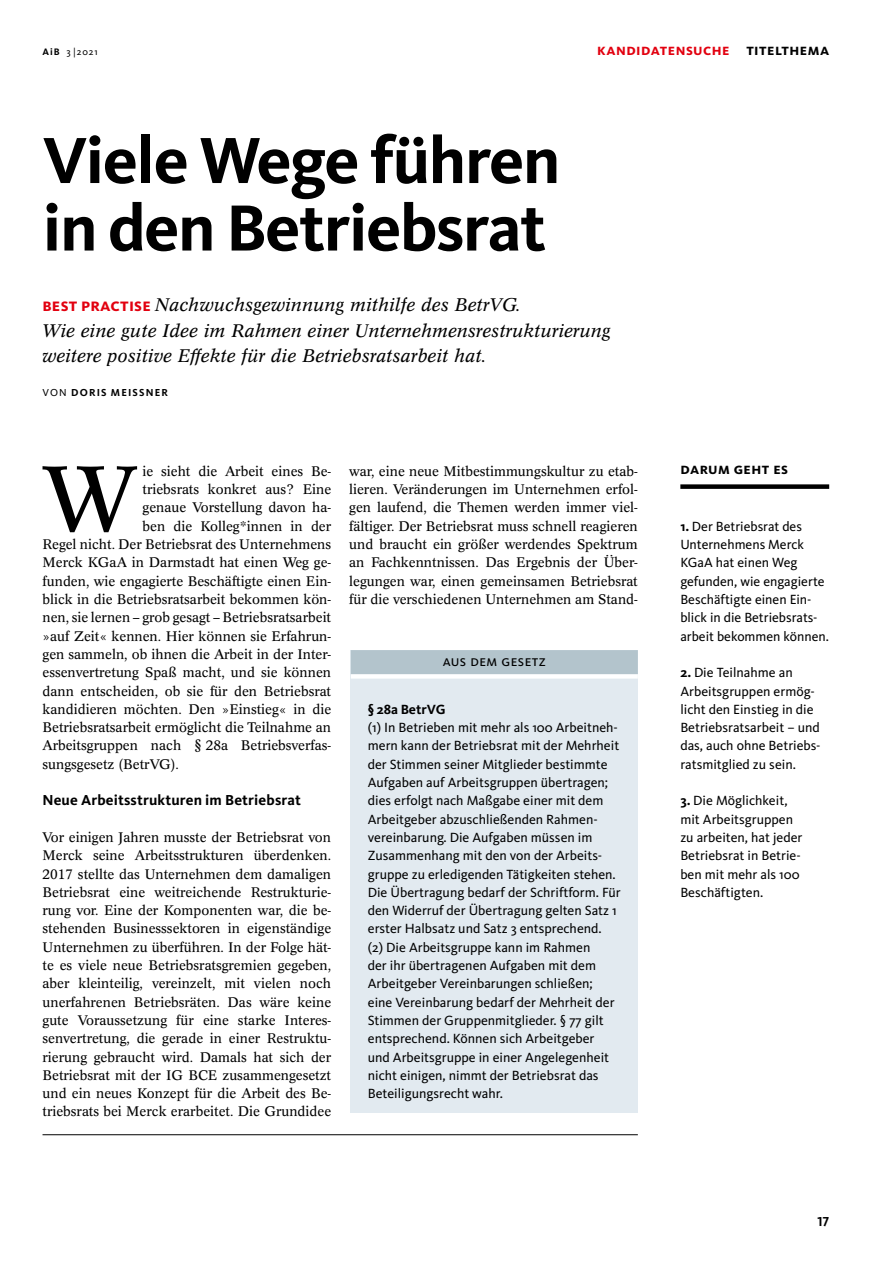
<style>
.page{position:relative;width:893px;height:1263px;background:#fff}
.page>*{position:absolute;margin:0;border:0;box-sizing:border-box;transform-origin:0 0}
.t1{font:90.75px "Concorde Pro";color:#000}
.t2{font:700 67.5px/67.5px "Kievit Pro";letter-spacing:-.02em;color:#000}
.t3{font:italic 18px/25.5px "Concorde Pro";letter-spacing:.01em;color:#000}
.t4{font:700 15.75px "Kievit Pro";letter-spacing:.03em;color:#000}
.t5{font:700 15.75px "Kievit Pro";color:#e2000f}
.t6{font:700 15px "Kievit Pro";letter-spacing:.01em;color:#000}
.t7{font:15px "Kievit Pro";letter-spacing:.03em;color:#000}
.t8{font:13.8px/18.3px "Kievit Pro";color:#000}
.t9{font:700 13.8px "Kievit Pro";letter-spacing:-.01em;color:#000}
.t10{font:13.65px/18.3px "Concorde Pro";color:#000;text-align:justify}
.t11{font:700 13.5px "Kievit Pro";color:#000}
.t12{font:700 10.5px "Kievit Pro";letter-spacing:.11em;color:#000}
.t13{font:9.75px "Kievit Pro";color:#000}
.s1{font-weight:700}
.s2{font-family:"Kievit Pro";font-weight:700;font-style:normal;color:#e2000f}
.s3{font-weight:400}
</style>
<div class="page">
<hr style="left:43px;top:1134px;width:595px;height:1px;background:#000">
<div style="left:680px;top:484px;width:149px;height:5px;background:#000"></div>
<div style="left:351px;top:650px;width:287px;height:463px;background:#e2eaf0"></div>
<div style="left:351px;top:674px;width:287px;height:5px;background:#fff"></div>
<div style="left:351px;top:650px;width:287px;height:24px;background:#b3c4cc"></div>
<p class="t13" style="left:43px;top:46px;width:57px"><span class="s1">AiB</span> 3 |2021</p>
<p class="t5" style="left:597px;top:40px;width:10px">Kandidatensuche</p>
<p class="t4" style="left:730px;top:40px;width:89px">Titelthema</p>
<h2 class="t2" style="left:43px;top:126px;width:519px">Viele Wege führen in den Betriebsrat</h2>
<h3 class="t3" style="left:43px;top:292px;width:570px"><span class="s2">Best Practise</span> Nachwuchsgewinnung mithilfe des BetrVG.<br>Wie eine gute Idee im Rahmen einer Unternehmensrestrukturierung weitere positive Effekte für die Betriebsratsarbeit hat.</h3>
<p class="t12" style="left:43px;top:386px;width:127px"><span class="s3">VON</span> DORIS MEISSNER</p>
<h1 class="t1" style="left:43px;top:440px;width:96px">W</h1>
<p class="t10" style="left:143px;top:462px;width:190px">ie sieht die Arbeit eines Be-</p>
<p class="t10" style="left:143px;top:480px;width:190px">triebsrats konkret aus? Eine</p>
<p class="t10" style="left:143px;top:499px;width:190px">genaue Vorstellung davon ha-</p>
<p class="t10" style="left:143px;top:517px;width:190px">ben die Kolleg*innen in der</p>
<p class="t10" style="left:43px;top:535px;width:290px">Regel nicht. Der Betriebsrat des Unternehmens</p>
<p class="t10" style="left:43px;top:553px;width:290px">Merck KGaA in Darmstadt hat einen Weg ge-</p>
<p class="t10" style="left:43px;top:572px;width:290px">funden, wie engagierte Beschäftigte einen Ein-</p>
<p class="t10" style="left:43px;top:590px;width:290px">blick in die Betriebsratsarbeit bekommen kön-</p>
<p class="t10" style="left:43px;top:608px;width:290px">nen, sie lernen – grob gesagt – Betriebsratsarbeit</p>
<p class="t10" style="left:43px;top:627px;width:290px">»auf Zeit« kennen. Hier können sie Erfahrun-</p>
<p class="t10" style="left:43px;top:645px;width:290px">gen sammeln, ob ihnen die Arbeit in der Inter-</p>
<p class="t10" style="left:43px;top:663px;width:290px">essenvertretung Spaß macht, und sie können</p>
<p class="t10" style="left:43px;top:682px;width:290px">dann entscheiden, ob sie für den Betriebsrat</p>
<p class="t10" style="left:43px;top:700px;width:290px">kandidieren möchten. Den »Einstieg« in die</p>
<p class="t10" style="left:43px;top:718px;width:290px">Betriebsratsarbeit ermöglicht die Teilnahme an</p>
<p class="t10" style="left:43px;top:736px;width:290px">Arbeitsgruppen nach § 28a Betriebsverfas-</p>
<p class="t10" style="left:43px;top:755px;width:138px">sungsgesetz (BetrVG).</p>
<p class="t6" style="left:43px;top:791px;width:260px">Neue Arbeitsstrukturen im Betriebsrat</p>
<p class="t10" style="left:43px;top:828px;width:290px">Vor einigen Jahren musste der Betriebsrat von Merck seine Arbeitsstrukturen überdenken.<br>2017 stellte das Unternehmen dem damaligen Betriebsrat eine weitreichende Restrukturie&shy;rung vor. Eine der Komponenten war, die be&shy;stehenden Businesssektoren in eigenständige Unternehmen zu überführen. In der Folge hät&shy;te es viele neue Betriebsratsgremien gegeben, aber kleinteilig, vereinzelt, mit vielen noch unerfahrenen Betriebsräten. Das wäre keine gute Voraussetzung für eine starke Interes&shy;senvertretung, die gerade in einer Restruktu&shy;rierung gebraucht wird. Damals hat sich der Betriebsrat mit der IG BCE zusammengesetzt und ein neues Konzept für die Arbeit des Be&shy;triebsrats bei Merck erarbeitet. Die Grundidee</p>
<p class="t10" style="left:349px;top:462px;width:290px">war, eine neue Mitbestimmungskultur zu etab&shy;lieren. Veränderungen im Unternehmen erfol&shy;gen laufend, die Themen werden immer viel&shy;fältiger. Der Betriebsrat muss schnell reagieren und braucht ein größer werdendes Spektrum an Fachkenntnissen. Das Ergebnis der Über&shy;legungen war, einen gemeinsamen Betriebsrat für die verschiedenen Unternehmen am Stand-</p>
<p class="t4" style="left:680px;top:460px;width:109px">Darum geht es</p>
<p class="t8" style="left:680px;top:517px;width:150px"><span class="s1">1.</span> Der Betriebsrat des<br>Unternehmens Merck<br>KGaA hat einen Weg gefunden, wie engagierte<br>Beschäftigte einen Ein&shy;blick in die Betriebsrats&shy;arbeit bekommen können.</p>
<p class="t8" style="left:680px;top:663px;width:142px"><span class="s1">2.</span> Die Teilnahme an<br>Arbeitsgruppen ermög&shy;licht den Einstieg in die<br>Betriebsratsarbeit – und das, auch ohne Betriebs&shy;ratsmitglied zu sein.</p>
<p class="t8" style="left:680px;top:791px;width:124px"><span class="s1">3.</span> Die Möglichkeit, mit Arbeitsgruppen zu arbeiten, hat jeder<br>Betriebsrat in Betrie&shy;ben mit mehr als 100<br>Beschäftigten.</p>
<p class="t7" style="left:443px;top:652px;width:104px">Aus dem Gesetz</p>
<p class="t9" style="left:368px;top:701px;width:79px">§ 28a BetrVG</p>
<p class="t8" style="left:368px;top:718px;width:254px">(1) In Betrieben mit mehr als 100 Arbeitneh&shy;mern kann der Betriebsrat mit der Mehrheit der Stimmen seiner Mitglieder bestimmte Aufgaben auf Arbeitsgruppen übertragen; dies erfolgt nach Maßgabe einer mit dem Arbeitgeber abzuschließenden Rahmen&shy;vereinbarung. Die Aufgaben müssen im Zusammenhang mit den von der Arbeits&shy;gruppe zu erledigenden Tätigkeiten stehen.<br>Die Übertragung bedarf der Schriftform. Für den Widerruf der Übertragung gelten Satz 1 erster Halbsatz und Satz 3 entsprechend.<br>(2) Die Arbeitsgruppe kann im Rahmen<br>der ihr übertragenen Aufgaben mit dem Arbeitgeber Vereinbarungen schließen; eine Vereinbarung bedarf der Mehrheit der Stimmen der Gruppenmitglieder. § 77 gilt entsprechend. Können sich Arbeitgeber<br>und Arbeitsgruppe in einer Angelegenheit nicht einigen, nimmt der Betriebsrat das Beteiligungsrecht wahr.</p>
<p class="t11" style="left:817px;top:1214px;width:13px">17</p>
</div>
